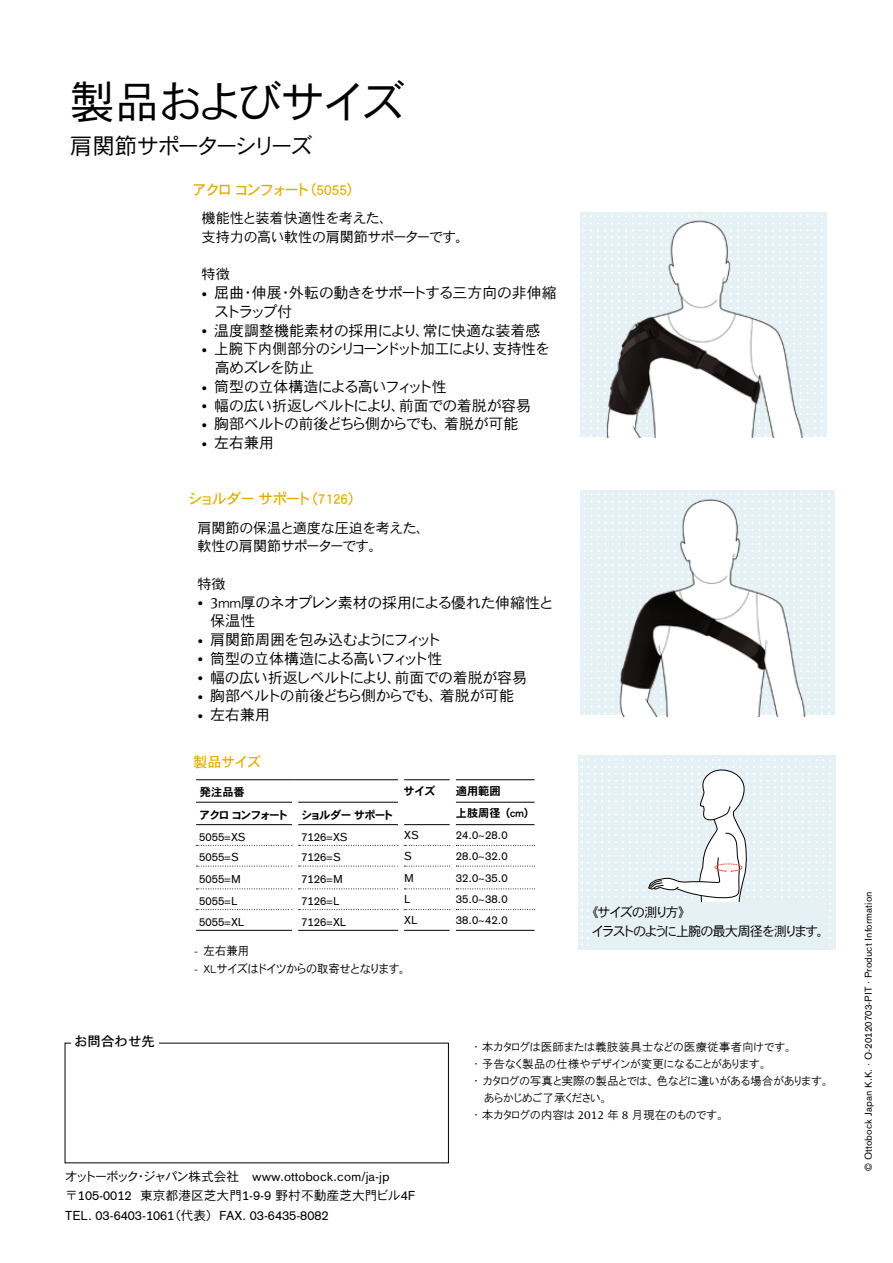
<style>
.page{position:relative;width:893px;height:1263px;background:#fff}
.page>*{position:absolute;margin:0;border:0;box-sizing:border-box;transform-origin:0 0}
.t1{font:45px "DFHS Gothic Std W3";letter-spacing:-.065em;color:#000}
.t2{font:22.5px "DFHS Gothic Std W3";letter-spacing:-.115em;color:#000}
.t3{font:15px/18.8px "DFHS Gothic Std W3";letter-spacing:-.035em;color:#000}
.t4{font:15px "DFHS Gothic Std W3";letter-spacing:-.08em;color:#000}
.t5{font:15px/18.8px "DFHS Gothic Std W3";letter-spacing:-.075em;color:#000}
.t6{font:15px/18.8px "DFHS Gothic Std W3";letter-spacing:-.065em;color:#000}
.t7{font:15px "DFHS Gothic Std W3";color:#000}
.t8{font:15px "DFHS Gothic Std W5";letter-spacing:-.15em;color:#dfae00}
.t9{font:15px "DFHS Gothic Std W5";letter-spacing:-.07em;color:#dfae00}
.t10{font:14.25px/18.8px "DFHS Gothic Std W3";letter-spacing:-.03em;color:#000}
.t11{font:14.25px "DFHS Gothic Std W5";letter-spacing:-.045em;color:#dfae00}
.t12{font:13.5px/18.8px "DFHS Gothic Std W3";letter-spacing:-.155em;color:#000}
.t13{font:13.5px "DFHS Gothic Std W5";color:#000}
.t14{font:12.75px "OBO Sans";color:#000}
.t15{font:12.75px "DFHS Gothic Std W3";color:#000}
.t16{font:12px/18.8px "DFHS Gothic Std W3";letter-spacing:-.09em;color:#000;scale:.95 1}
.t17{font:11.7px "HGP Gothic M";color:#000}
.t18{font:11.25px "OBO Sans";color:#000}
.t19{font:11.25px "DFHS Gothic Std W7";letter-spacing:-.07em;color:#000}
.t20{font:11.25px "DFHS Gothic Std W7";letter-spacing:-.16em;color:#000}
.t21{font:9.75px "OBO Sans";letter-spacing:.005em;color:#000}
.s1{font-family:"OBO Serif";font-size:11.25px}
.s2{font-family:"OBO Serif"}
.s3{font-family:"DFHS Gothic Std W3"}
.s4{font-family:"OBO Sans"}
</style>
<div class="page">
<hr style="left:196px;top:779px;width:99px;height:1px;background:#000">
<hr style="left:295px;top:779px;width:103px;height:1px;background:#000">
<hr style="left:404px;top:779px;width:46px;height:1px;background:#000">
<hr style="left:456px;top:779px;width:79px;height:1px;background:#000">
<hr style="left:196px;top:802px;width:96px;height:1px;background:#000">
<hr style="left:298px;top:802px;width:100px;height:1px;background:#000">
<hr style="left:456px;top:802px;width:79px;height:1px;background:#000">
<hr style="left:196px;top:824px;width:96px;height:1px;background:#000">
<hr style="left:298px;top:824px;width:100px;height:1px;background:#000">
<hr style="left:404px;top:824px;width:46px;height:1px;background:#000">
<hr style="left:456px;top:824px;width:79px;height:1px;background:#000">
<hr style="left:196px;top:930px;width:96px;height:1px;background:#000">
<hr style="left:298px;top:930px;width:100px;height:1px;background:#000">
<hr style="left:404px;top:930px;width:46px;height:1px;background:#000">
<hr style="left:456px;top:930px;width:79px;height:1px;background:#000">
<svg style="left:196px;top:845px;width:254px;height:1px"></svg>
<svg style="left:456px;top:845px;width:79px;height:1px"></svg>
<svg style="left:196px;top:866px;width:254px;height:1px"></svg>
<svg style="left:456px;top:866px;width:79px;height:1px"></svg>
<svg style="left:196px;top:888px;width:254px;height:1px"></svg>
<svg style="left:456px;top:888px;width:79px;height:1px"></svg>
<svg style="left:196px;top:909px;width:254px;height:1px"></svg>
<svg style="left:456px;top:909px;width:79px;height:1px"></svg>
<div style="left:292px;top:845px;width:6px;height:21px;background:#fff"></div>
<div style="left:398px;top:845px;width:6px;height:21px;background:#fff"></div>
<div style="left:292px;top:866px;width:6px;height:23px;background:#fff"></div>
<div style="left:398px;top:866px;width:6px;height:23px;background:#fff"></div>
<div style="left:292px;top:909px;width:6px;height:22px;background:#fff"></div>
<div style="left:398px;top:909px;width:6px;height:22px;background:#fff"></div>
<svg style="left:583px;top:492px;width:252px;height:223px;background:#e7f1f5"></svg>
<svg style="left:821px;top:214px;width:6px;height:223px"></svg>
<img style="left:586px;top:490px;width:239px;height:226px">
<img style="left:583px;top:212px;width:238px;height:226px">
<div style="left:578px;top:756px;width:257px;height:194px;background:#e6f1f5"></div>
<svg style="left:581px;top:759px;width:255px;height:191px"></svg>
<h1 class="t1" style="left:70px;top:77px;width:337px">製品およびサイズ</h1>
<h2 class="t2" style="left:70px;top:134px;width:245px">肩関節サポーターシリーズ</h2>
<p class="t8" style="left:192px;top:182px;width:171px">アクロ コンフォート（5055）</p>
<p class="t10" style="left:202px;top:208px;width:269px">機能性と装着快適性を考えた、<br>支持力の高い軟性の肩関節サポーターです。</p>
<p class="t10" style="left:202px;top:265px;width:30px">特徴</p>
<p class="t6" style="left:214px;top:283px;width:344px;text-indent:-13px"><span class="s1">•</span> 屈曲・伸展・外転の動きをサポートする三方向の非伸縮ストラップ付</p>
<p class="t7" style="left:202px;top:322px;width:341px"><span class="s1">•</span> 温度調整機能素材の採用により、常に快適な装着感</p>
<p class="t5" style="left:215px;top:339px;width:337px;text-indent:-13px"><span class="s1">•</span> 上腕下内側部分のシリコーンドット加工により、支持性を高めズレを防止</p>
<p class="t4" style="left:202px;top:378px;width:247px"><span class="s1">•</span> 筒型の立体構造による高いフィット性</p>
<p class="t3" style="left:202px;top:396px;width:331px"><span class="s1">•</span> 幅の広い折返しベルトにより、前面での着脱が容易</p>
<p class="t3" style="left:202px;top:414px;width:318px"><span class="s1">•</span> 胸部ベルトの前後どちら側からでも、着脱が可能</p>
<p class="t3" style="left:202px;top:433px;width:74px"><span class="s1">•</span> 左右兼用</p>
<p class="t9" style="left:188px;top:491px;width:177px">ショルダー サポート（7126）</p>
<p class="t10" style="left:197px;top:518px;width:235px">肩関節の保温と適度な圧迫を考えた、軟性の肩関節サポーターです。</p>
<p class="t10" style="left:197px;top:574px;width:30px">特徴</p>
<p class="t3" style="left:210px;top:593px;width:345px;text-indent:-13px"><span class="s1">•</span> <span class="s2">3</span>mm厚のネオプレン素材の採用による優れた伸縮性と保温性</p>
<p class="t3" style="left:197px;top:630px;width:246px"><span class="s1">•</span> 肩関節周囲を包み込むようにフィット</p>
<p class="t4" style="left:197px;top:650px;width:247px"><span class="s1">•</span> 筒型の立体構造による高いフィット性</p>
<p class="t3" style="left:197px;top:668px;width:331px"><span class="s1">•</span> 幅の広い折返しベルトにより、前面での着脱が容易</p>
<p class="t3" style="left:197px;top:686px;width:318px"><span class="s1">•</span> 胸部ベルトの前後どちら側からでも、着脱が可能</p>
<p class="t3" style="left:197px;top:705px;width:74px"><span class="s1">•</span> 左右兼用</p>
<p class="t13" style="left:74px;top:1033px;width:82px">お問合わせ先</p>
<p class="t11" style="left:193px;top:754px;width:69px">製品サイズ</p>
<p class="t19" style="left:200px;top:786px;width:46px">発注品番</p>
<p class="t19" style="left:404px;top:784px;width:33px">サイズ</p>
<p class="t19" style="left:456px;top:784px;width:46px">適用範囲</p>
<p class="t20" style="left:199px;top:808px;width:196px">アクロ コンフォート ショルダー サポート</p>
<p class="t19" style="left:456px;top:807px;width:81px">上肢周径 （cm）</p>
<p class="t18" style="left:199px;top:830px;width:48px">5055=XS</p>
<p class="t18" style="left:301px;top:830px;width:48px">7126=XS</p>
<p class="t18" style="left:404px;top:829px;width:16px">XS</p>
<p class="t18" style="left:456px;top:829px;width:53px">24.0~28.0</p>
<p class="t18" style="left:199px;top:851px;width:41px">5055=S</p>
<p class="t18" style="left:301px;top:851px;width:41px">7126=S</p>
<p class="t18" style="left:404px;top:849px;width:9px">S</p>
<p class="t18" style="left:456px;top:849px;width:53px">28.0~32.0</p>
<p class="t18" style="left:199px;top:873px;width:43px">5055=M</p>
<p class="t18" style="left:301px;top:873px;width:43px">7126=M</p>
<p class="t18" style="left:404px;top:871px;width:11px">M</p>
<p class="t18" style="left:456px;top:871px;width:53px">32.0~35.0</p>
<p class="t18" style="left:199px;top:894px;width:40px">5055=L</p>
<p class="t18" style="left:301px;top:894px;width:40px">7126=L</p>
<p class="t18" style="left:404px;top:893px;width:8px">L</p>
<p class="t18" style="left:456px;top:893px;width:53px">35.0~38.0</p>
<p class="t18" style="left:199px;top:915px;width:47px">5055=XL</p>
<p class="t18" style="left:301px;top:915px;width:47px">7126=XL</p>
<p class="t18" style="left:404px;top:914px;width:15px">XL</p>
<p class="t18" style="left:456px;top:914px;width:53px">38.0~42.0</p>
<p class="t16" style="left:194px;top:941px;width:229px">-　左右兼用<br>-　XLサイズはドイツからの取寄せとなります。</p>
<p class="t12" style="left:591px;top:902px;width:240px;text-indent:-6px">《サイズの測り方》<br>イラストのように上腕の最大周径を測ります。</p>
<p class="t17" style="left:473px;top:1041px;width:321px">・本カタログは医師または義肢装具士などの医療従事者向けです。</p>
<p class="t17" style="left:473px;top:1058px;width:296px">・予告なく製品の仕様やデザインが変更になることがあります。</p>
<p class="t17" style="left:473px;top:1075px;width:358px">・ カタログの写真と実際の製品とでは、色などに違いがある場合があります。</p>
<p class="t17" style="left:484px;top:1092px;width:126px">あらかじめご了承ください。</p>
<p class="t17" style="left:473px;top:1109px;width:253px">・本カタログの内容は <span class="s2">2012</span> 年 <span class="s2">8</span> 月現在のものです。</p>
<p class="t14" style="left:65px;top:1169px;width:326px"><span class="s3">オットーボック･ジャパン株式会社　　</span>www.ottobock.com/ja-jp</p>
<p class="t15" style="left:65px;top:1189px;width:352px">〒<span class="s4">105-0012</span> 東京都港区芝大門<span class="s4">1-9-9</span> 野村不動産芝大門ビル<span class="s4">4F</span></p>
<p class="t14" style="left:65px;top:1208px;width:265px">TEL. 03-6403-1061<span class="s3">（代表）　</span>FAX. 03-6435-8082</p>
<p class="t21" style="left:863px;top:1170px;width:280px;rotate:-90deg">© Ottobock Japan K.K. · O-20120703-PIT · Product Information</p>
</div>
